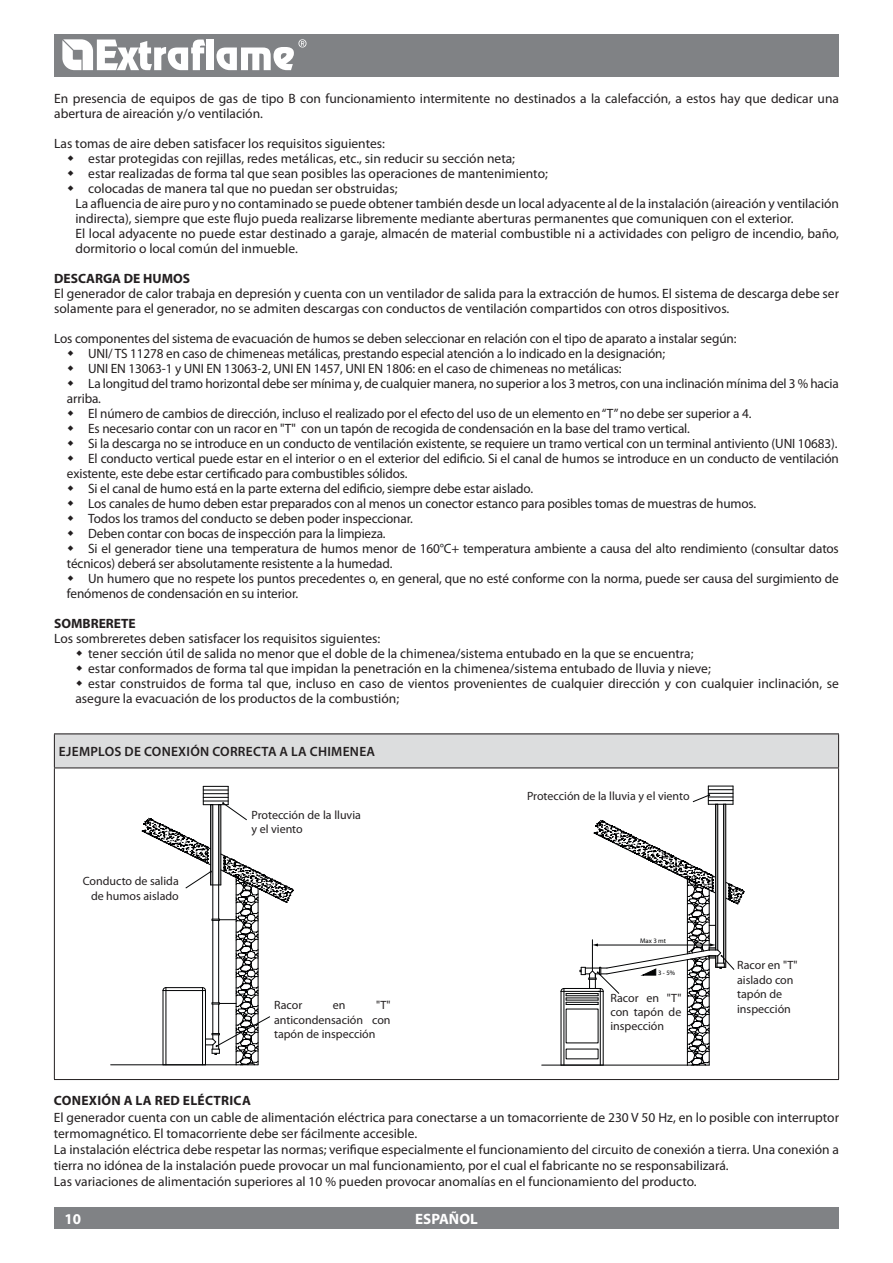
<style>
.page{position:relative;width:893px;height:1263px;background:#fff}
.page>*{position:absolute;margin:0;border:0;box-sizing:border-box;transform-origin:0 0}
.t1{font:700 15px "Myriad Pro";color:#fff}
.t2{font:13.5px/16.2px "Myriad Pro";letter-spacing:-.005em;color:#231f20}
.t3{font:700 13.5px "Myriad Pro";letter-spacing:.02em;color:#231f20}
.t4{font:600 13.5px "Myriad Pro";letter-spacing:.02em;color:#231f20}
.t5{font:12px/14.4px "Myriad Pro";color:#231f20}
.t6{font:6.75px "Myriad Pro";color:#010203}
</style>
<div class="page">
<hr style="left:111px;top:1064px;width:125px;height:1px;background:#010203">
<svg style="left:142px;top:786px;width:151px;height:279px"></svg>
<hr style="left:561px;top:991px;width:1px;height:74px;background:#010203">
<hr style="left:564px;top:988px;width:36px;height:1px;background:#010203">
<hr style="left:561px;top:991px;width:42px;height:1px;background:#010203">
<hr style="left:564px;top:988px;width:1px;height:77px;background:#010203">
<hr style="left:542px;top:1065px;width:145px;height:1px;background:#010203">
<hr style="left:566px;top:993px;width:32px;height:1px;background:#010203">
<hr style="left:566px;top:995px;width:32px;height:1px;background:#010203">
<hr style="left:566px;top:998px;width:32px;height:1px;background:#010203">
<hr style="left:566px;top:1000px;width:32px;height:1px;background:#010203">
<hr style="left:566px;top:1002px;width:32px;height:1px;background:#010203">
<svg style="left:561px;top:988px;width:6px;height:16px"></svg>
<hr style="left:566px;top:1004px;width:32px;height:1px;background:#010203">
<svg style="left:580px;top:786px;width:164px;height:280px"></svg>
<div style="left:54px;top:34px;width:785px;height:43px;background:#808285"></div>
<div style="left:54px;top:1208px;width:785px;height:21px;background:#808285"></div>
<svg style="left:62px;top:39px;width:143px;height:31px"></svg>
<div style="left:207px;top:40px;width:7px;height:30px;background:#fff"></div>
<svg style="left:216px;top:39px;width:90px;height:31px"></svg>
<div style="left:54px;top:734px;width:785px;height:34px;background:#dcddde"></div>
<hr style="left:54px;top:733px;width:785px;height:1px;background:#231f20">
<hr style="left:54px;top:734px;width:1px;height:33px;background:#231f20">
<hr style="left:838px;top:734px;width:1px;height:33px;background:#231f20">
<hr style="left:54px;top:767px;width:785px;height:1px;background:#231f20">
<hr style="left:54px;top:768px;width:1px;height:311px;background:#231f20">
<hr style="left:838px;top:768px;width:1px;height:311px;background:#231f20">
<hr style="left:54px;top:1079px;width:785px;height:1px;background:#231f20">
<p class="t2" style="left:54px;top:90px;width:786px;line-height:15px">En presencia de equipos de gas de tipo B con funcionamiento intermitente no destinados a la calefacción, a estos hay que dedicar una abertura de aireación y/o ventilación.</p>
<p class="t2" style="left:54px;top:135px;width:332px">Las tomas de aire deben satisfacer los requisitos siguientes:</p>
<p class="t2" style="left:88px;top:150px;width:428px">estar protegidas con rejillas, redes metálicas, etc., sin reducir su sección neta;</p>
<p class="t2" style="left:88px;top:165px;width:461px">estar realizadas de forma tal que sean posibles las operaciones de mantenimiento;</p>
<p class="t2" style="left:88px;top:180px;width:311px">colocadas de manera tal que no puedan ser obstruidas;</p>
<p class="t2" style="left:75px;top:195px;width:765px">La afluencia de aire puro y no contaminado se puede obtener también desde un local adyacente al de la instalación (aireación y ventilación</p>
<p class="t2" style="left:75px;top:210px;width:720px">indirecta), siempre que este flujo pueda realizarse libremente mediante aberturas permanentes que comuniquen con el exterior.</p>
<p class="t2" style="left:75px;top:225px;width:765px">El local adyacente no puede estar destinado a garaje, almacén de material combustible ni a actividades con peligro de incendio, baño,</p>
<p class="t2" style="left:75px;top:240px;width:224px">dormitorio o local común del inmueble.</p>
<p class="t3" style="left:54px;top:269px;width:10px">DESCARGA</p>
<p class="t3" style="left:124px;top:269px;width:59px">DE HUMOS</p>
<p class="t2" style="left:54px;top:285px;width:786px;line-height:15px">El generador de calor trabaja en depresión y cuenta con un ventilador de salida para la extracción de humos. El sistema de descarga debe ser solamente para el generador, no se admiten descargas con conductos de ventilación compartidos con otros dispositivos.</p>
<p class="t2" style="left:54px;top:330px;width:684px">Los componentes del sistema de evacuación de humos se deben seleccionar en relación con el tipo de aparato a instalar según:</p>
<p class="t2" style="left:88px;top:345px;width:578px">UNI/ TS 11278 en caso de chimeneas metálicas, prestando especial atención a lo indicado en la designación;</p>
<p class="t2" style="left:88px;top:360px;width:535px">UNI EN 13063-1 y UNI EN 13063-2, UNI EN 1457, UNI EN 1806: en el caso de chimeneas no metálicas:</p>
<p class="t2" style="left:88px;top:375px;width:752px">La longitud del tramo horizontal debe ser mínima y, de cualquier manera, no superior a los 3 metros, con una inclinación mínima del 3 % hacia</p>
<p class="t2" style="left:67px;top:390px;width:36px">arriba.</p>
<p class="t2" style="left:88px;top:405px;width:665px">El número de cambios de dirección, incluso el realizado por el efecto del uso de un elemento en “T” no debe ser superior a 4.</p>
<p class="t2" style="left:88px;top:420px;width:603px">Es necesario contar con un racor en "T" con un tapón de recogida de condensación en la base del tramo vertical.</p>
<p class="t2" style="left:88px;top:435px;width:751px">Si la descarga no se introduce en un conducto de ventilación existente, se requiere un tramo vertical con un terminal antiviento (UNI 10683).</p>
<p class="t2" style="left:88px;top:450px;width:752px">El conducto vertical puede estar en el interior o en el exterior del edificio. Si el canal de humos se introduce en un conducto de ventilación</p>
<p class="t2" style="left:67px;top:465px;width:342px">existente, este debe estar certificado para combustibles sólidos.</p>
<p class="t2" style="left:88px;top:480px;width:446px">Si el canal de humo está en la parte externa del edificio, siempre debe estar aislado.</p>
<p class="t2" style="left:88px;top:495px;width:669px">Los canales de humo deben estar preparados con al menos un conector estanco para posibles tomas de muestras de humos.</p>
<p class="t2" style="left:88px;top:510px;width:326px">Todos los tramos del conducto se deben poder inspeccionar.</p>
<p class="t2" style="left:88px;top:525px;width:299px">Deben contar con bocas de inspección para la limpieza.</p>
<p class="t2" style="left:88px;top:540px;width:752px">Si el generador tiene una temperatura de humos menor de 160°C+ temperatura ambiente a causa del alto rendimiento (consultar datos</p>
<p class="t2" style="left:67px;top:555px;width:327px">técnicos) deberá ser absolutamente resistente a la humedad.</p>
<p class="t2" style="left:88px;top:570px;width:752px">Un humero que no respete los puntos precedentes o, en general, que no esté conforme con la norma, puede ser causa del surgimiento de</p>
<p class="t2" style="left:67px;top:585px;width:233px">fenómenos de condensación en su interior.</p>
<p class="t3" style="left:54px;top:614px;width:45px">SOMBRERETE</p>
<p class="t2" style="left:54px;top:630px;width:328px">Los sombreretes deben satisfacer los requisitos siguientes:</p>
<p class="t2" style="left:88px;top:645px;width:607px">tener sección útil de salida no menor que el doble de la chimenea/sistema entubado en la que se encuentra;</p>
<p class="t2" style="left:88px;top:660px;width:624px">estar conformados de forma tal que impidan la penetración en la chimenea/sistema entubado de lluvia y nieve;</p>
<p class="t2" style="left:88px;top:675px;width:752px">estar construidos de forma tal que, incluso en caso de vientos provenientes de cualquier dirección y con cualquier inclinación, se</p>
<p class="t2" style="left:75px;top:690px;width:325px">asegure la evacuación de los productos de la combustión;</p>
<p class="t4" style="left:59px;top:743px;width:318px">EJEMPLOS DE CONEXIÓN CORRECTA A LA CHIMENEA</p>
<p class="t5" style="left:83px;top:874px;width:98px;text-align:right">Conducto de salida de humos aislado</p>
<p class="t5" style="left:252px;top:807px;width:111px">Protección de la lluvia y el viento</p>
<p class="t5" style="left:274px;top:998px;width:118px;text-align:justify;text-indent:102px">"T" anticondensación con tapón de inspección</p>
<p class="t5" style="left:274px;top:998px;width:30px">Racor</p>
<p class="t5" style="left:333px;top:998px;width:14px">en</p>
<p class="t5" style="left:527px;top:789px;width:164px">Protección de la lluvia y el viento</p>
<p class="t6" style="left:640px;top:936px;width:27px">Max 3 mt</p>
<p class="t6" style="left:658px;top:968px;width:19px">3 - 5%</p>
<p class="t5" style="left:610px;top:990px;width:72px;text-align:justify">Racor en "T" con tapón de inspección</p>
<p class="t5" style="left:737px;top:958px;width:62px">Racor en "T" aislado con tapón de inspección</p>
<p class="t3" style="left:54px;top:1092px;width:10px">CONE</p>
<p class="t3" style="left:89px;top:1092px;width:164px">XIÓN A LA RED ELÉCTRICA</p>
<p class="t2" style="left:54px;top:1109px;width:787px">El generador cuenta con un cable de alimentación eléctrica para conectarse a un tomacorriente de 230 V 50 Hz, en lo posible con interruptor termomagnético. El tomacorriente debe ser fácilmente accesible.<br>La instalación eléctrica debe respetar las normas; verifique especialmente el funcionamiento del circuito de conexión a tierra. Una conexión a tierra no idónea de la instalación puede provocar un mal funcionamiento, por el cual el fabricante no se responsabilizará.<br>Las variaciones de alimentación superiores al 10 % pueden provocar anomalías en el funcionamiento del producto.</p>
<p class="t1" style="left:65px;top:1209px;width:18px">10</p>
<p class="t1" style="left:415px;top:1209px;width:64px">ESPAÑOL</p>
</div>
